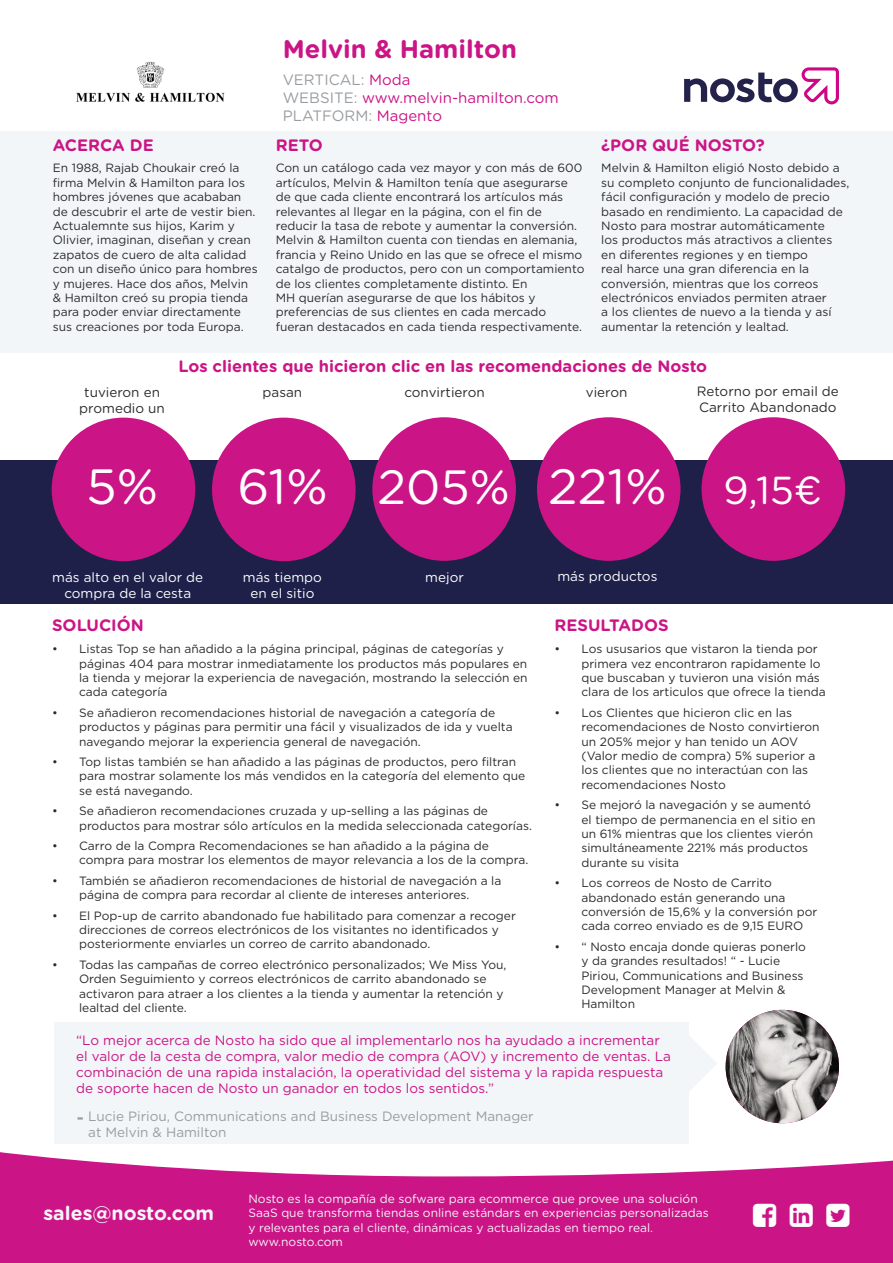
<style>
.page{position:relative;width:893px;height:1263px;background:#fff}
.page>*{position:absolute;margin:0;border:0;box-sizing:border-box;transform-origin:0 0}
.Buble{font:49.5px "Gotham Rounded";color:#fff}
.Buble-2{font:48px "Gotham Rounded";color:#fff}
.Buble-3{font:39px "Gotham Rounded";color:#fff}
.t1{font:700 25.5px "Gotham Rounded";color:#cb1586}
.t2{font:700 19.5px "Gotham Rounded";color:#f3f6f8}
.t3{font:700 16.5px "Gotham Rounded";color:#cb1586}
.t4{font:15px/18px "Gotham Rounded";color:#cb1586}
.Quote_paragraph{font:13.5px/16.2px "Gotham";color:#cb1586}
.Buble_top{font:13.5px/16.2px "Gotham Rounded";color:#2b2b2d;text-align:center}
.Quote_author{font:13.5px/16.2px "Gotham";color:#999da1}
.Buble_top-2{font:13.5px/16.2px "Gotham Rounded";color:#fff;text-align:center}
.Paragraph{font:12px/14.4px "Gotham";color:#2b2b2d}
.t5{font:12px/14.4px "Gotham Rounded";color:#f3f6f8}
.s1{color:#999da1}
</style>
<div class="page">
<svg style="left:684px;top:67px;width:155px;height:37px"></svg>
<svg style="left:0;top:1152px;width:893px;height:111px;fill:#cb1586"></svg>
<img style="left:76px;top:61px;width:149px;height:41px">
<div style="left:0;top:460px;width:893px;height:144px;background:#1e204a"></div>
<div style="left:0;top:131px;width:893px;height:221px;background:#f3f6f8"></div>
<div style="left:52px;top:418px;width:143px;height:143px;background:#cb1586;border-radius:50%"></div>
<div style="left:372px;top:417px;width:144px;height:144px;background:#cb1586;border-radius:50%"></div>
<div style="left:537px;top:417px;width:143px;height:144px;background:#cb1586;border-radius:50%"></div>
<div style="left:212px;top:418px;width:144px;height:143px;background:#cb1586;border-radius:50%"></div>
<img style="left:726px;top:1010px;width:113px;height:113px;border-radius:57px">
<div style="left:55px;top:1022px;width:634px;height:122px;background:#f3f6f8"></div>
<svg style="left:689px;top:1036px;width:28px;height:55px"></svg>
<svg style="left:77px;top:1117px;width:6px;height:2px"></svg>
<div style="left:702px;top:417px;width:143px;height:144px;background:#cb1586;border-radius:50%"></div>
<svg style="left:753px;top:1203px;width:23px;height:23px"></svg>
<svg style="left:790px;top:1203px;width:23px;height:23px"></svg>
<svg style="left:826px;top:1203px;width:23px;height:23px"></svg>
<p class="t3" style="left:53px;top:133px;width:103px">ACERCA DE</p>
<p class="Paragraph" style="left:53px;top:161px;width:206px">En 1988, Rajab Choukair creó la firma Melvin &amp; Hamilton para los hombres jóvenes que acababan de descubrir el arte de vestir bien.<br>Actualemnte sus hijos, Karim y<br>Olivier, imaginan, diseñan y crean zapatos de cuero de alta calidad con un diseño único para hombres y mujeres. Hace dos años, Melvin &amp; Hamilton creó su propia tienda para poder enviar directamente sus creaciones por toda Europa.</p>
<h3 class="t1" style="left:283px;top:30px;width:236px">Melvin &amp; Hamilton</h3>
<p class="t4" style="left:283px;top:70px;width:278px"><span class="s1">VERTICAL:</span> Moda<br><span class="s1">WEBSITE:</span> www.melvin-hamilton.com<br><span class="s1">PLATFORM:</span> Magento</p>
<p class="t3" style="left:276px;top:133px;width:49px">RETO</p>
<p class="t3" style="left:601px;top:133px;width:165px">¿POR QUÉ NOSTO?</p>
<p class="Paragraph" style="left:276px;top:161px;width:310px">Con un catálogo cada vez mayor y con más de 600 artículos, Melvin &amp; Hamilton tenía que asegurarse de que cada cliente encontrará los artículos más relevantes al llegar en la página, con el fin de reducir la tasa de rebote y aumentar la conversión.<br>Melvin &amp; Hamilton cuenta con tiendas en alemania, francia y Reino Unido en las que se ofrece el mismo catalgo de productos, pero con un comportamiento de los clientes completamente distinto. En<br>MH querían asegurarse de que los hábitos y preferencias de sus clientes en cada mercado fueran destacados en cada tienda respectivamente.</p>
<p class="Paragraph" style="left:601px;top:161px;width:250px">Melvin &amp; Hamilton eligió Nosto debido a su completo conjunto de funcionalidades, fácil configuración y modelo de precio basado en rendimiento. La capacidad de Nosto para mostrar automáticamente<br>los productos más atractivos a clientes en diferentes regiones y en tiempo<br>real harce una gran diferencia en la conversión, mientras que los correos electrónicos enviados permiten atraer<br>a los clientes de nuevo a la tienda y así aumentar la retención y lealtad.</p>
<p class="Buble_top" style="left:79px;top:384px;width:87px">tuvieron en promedio un</p>
<p class="t3" style="left:178px;top:354px;width:530px">Los clientes que hicieron clic en las recomendaciones de Nosto</p>
<p class="Buble_top" style="left:263px;top:384px;width:41px">pasan</p>
<p class="Buble_top" style="left:404px;top:384px;width:82px">convirtieron</p>
<p class="Buble_top" style="left:586px;top:384px;width:43px">vieron</p>
<p class="Buble_top" style="left:697px;top:383px;width:144px;text-align:left">Retorno por email de<br>Carrito Abandonado</p>
<p class="Buble" style="left:86px;top:453px;width:73px">5%</p>
<p class="Buble" style="left:237px;top:453px;width:92px">61%</p>
<p class="Buble-2" style="left:377px;top:454px;width:134px">205%</p>
<p class="Buble" style="left:548px;top:453px;width:120px">221%</p>
<p class="Buble_top-2" style="left:52px;top:568px;width:152px">más alto en el valor de compra de la cesta</p>
<p class="Buble_top-2" style="left:243px;top:568px;width:80px">más tiempo en el sitio</p>
<p class="Buble_top-2" style="left:425px;top:568px;width:40px">mejor</p>
<p class="Buble_top-2" style="left:557px;top:568px;width:101px">más productos</p>
<p class="t3" style="left:52px;top:613px;width:93px">SOLUCIÓN</p>
<p class="t3" style="left:554px;top:613px;width:116px">RESULTADOS</p>
<p class="Buble-3" style="left:724px;top:463px;width:100px">9,15€</p>
<p class="Paragraph" style="left:79px;top:641px;width:450px;text-indent:-27px">• Listas Top se han añadido a la página principal, páginas de categorías y páginas 404 para mostrar inmediatamente los productos más populares en la tienda y mejorar la experiencia de navegación, mostrando la selección en cada categoría</p>
<p class="Paragraph" style="left:79px;top:705px;width:435px;text-indent:-27px">• Se añadieron recomendaciones historial de navegación a categoría de productos y páginas para permitir una fácil y visualizados de ida y vuelta navegando mejorar la experiencia general de navegación.</p>
<p class="Paragraph" style="left:79px;top:754px;width:448px;text-indent:-27px">• Top listas también se han añadido a las páginas de productos, pero filtran para mostrar solamente los más vendidos en la categoría del elemento que se está navegando.</p>
<p class="Paragraph" style="left:79px;top:803px;width:454px;text-indent:-27px">• Se añadieron recomendaciones cruzada y up-selling a las páginas de productos para mostrar sólo artículos en la medida seleccionada categorías.</p>
<p class="Paragraph" style="left:79px;top:838px;width:451px;text-indent:-27px">• Carro de la Compra Recomendaciones se han añadido a la página de compra para mostrar los elementos de mayor relevancia a los de la compra.</p>
<p class="Paragraph" style="left:52px;top:873px;width:451px;text-align:center">• También se añadieron recomendaciones de historial de navegación a la página de compra para recordar al cliente de intereses anteriores.</p>
<p class="Paragraph" style="left:79px;top:908px;width:438px;text-indent:-27px">• El Pop-up de carrito abandonado fue habilitado para comenzar a recoger direcciones de correos electrónicos de los visitantes no identificados y posteriormente enviarles un correo de carrito abandonado.</p>
<p class="Paragraph" style="left:79px;top:957px;width:429px;text-indent:-27px">• Todas las campañas de correo electrónico personalizados; We Miss You, Orden Seguimiento y correos electrónicos de carrito abandonado se activaron para atraer a los clientes a la tienda y aumentar la retención y lealtad del cliente.</p>
<p class="Paragraph" style="left:581px;top:641px;width:246px;text-indent:-27px">• Los ususarios que vistaron la tienda por primera vez encontraron rapidamente lo que buscaban y tuvieron una visión más clara de los articulos que ofrece la tienda</p>
<p class="Paragraph" style="left:581px;top:705px;width:240px;text-indent:-27px">• Los Clientes que hicieron clic en las recomendaciones de Nosto convirtieron un 205% mejor y han tenido un AOV (Valor medio de compra) 5% superior a los clientes que no interactúan con las recomendaciones Nosto</p>
<p class="Paragraph" style="left:581px;top:797px;width:236px;text-indent:-27px">• Se mejoró la navegación y se aumentó el tiempo de permanencia en el sitio en un 61% mientras que los clientes vierón simultáneamente 221% más productos durante su visita</p>
<p class="Paragraph" style="left:581px;top:875px;width:237px;text-indent:-27px">• Los correos de Nosto de Carrito abandonado están generando una conversión de 15,6% y la conversión por cada correo enviado es de 9,15 EURO</p>
<p class="Paragraph" style="left:581px;top:939px;width:226px;text-indent:-27px">• “ Nosto encaja donde quieras ponerlo y da grandes resultados! “ - Lucie<br>Piriou, Communications and Business<br>Development Manager at Melvin &amp;<br>Hamilton</p>
<p class="Quote_paragraph" style="left:76px;top:1031px;width:596px">“Lo mejor acerca de Nosto ha sido que al implementarlo nos ha ayudado a incrementar el valor de la cesta de compra, valor medio de compra (AOV) y incremento de ventas. La combinación de una rapida instalación, la operatividad del sistema y la rapida respuesta de soporte hacen de Nosto un ganador en todos los sentidos.”</p>
<p class="Quote_author" style="left:88px;top:1107px;width:447px">Lucie Piriou, Communications and Business Development Manager at Melvin &amp; Hamilton</p>
<h3 class="t2" style="left:44px;top:1199px;width:172px">sales@nosto.com</h3>
<p class="t5" style="left:248px;top:1191px;width:462px">Nosto es la compañía de sofware para ecommerce que provee una solución SaaS que transforma tiendas online estándars en experiencias personalizadas y relevantes para el cliente, dinámicas y actualizadas en tiempo real. www.nosto.com</p>
</div>
